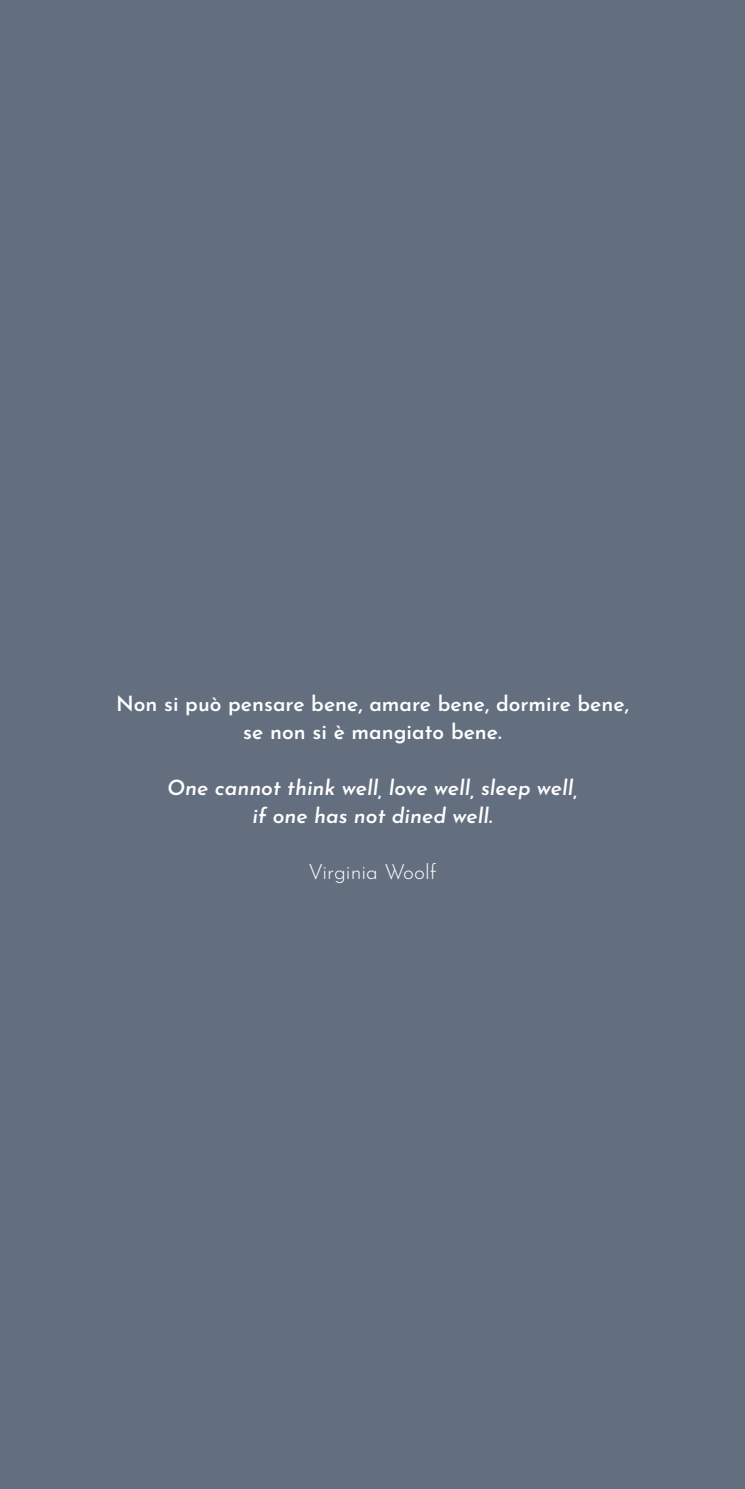
<style>
.page{position:relative;width:745px;height:1489px;background:#fff}
.page>*{position:absolute;margin:0;border:0;box-sizing:border-box;transform-origin:0 0}
.t1{font:600 21px/28px "Josefin Sans";color:#fff;text-align:center}
.t2{font:italic 600 21px/28px "Josefin Sans";color:#fff;text-align:center}
.t3{font:300 21px "Josefin Sans";color:#fff}
</style>
<div class="page">
<div style="left:0;top:0;width:744px;height:1488px;background:#636e7f"></div>
<p class="t1" style="left:116px;top:691px;width:514px">Non si può pensare bene, amare bene, dormire bene, se non si è mangiato bene.</p>
<p class="t2" style="left:167px;top:775px;width:411px">One cannot think well, love well, sleep well, if one has not dined well.</p>
<p class="t3" style="left:308px;top:863px;width:130px">Virginia Woolf</p>
</div>
